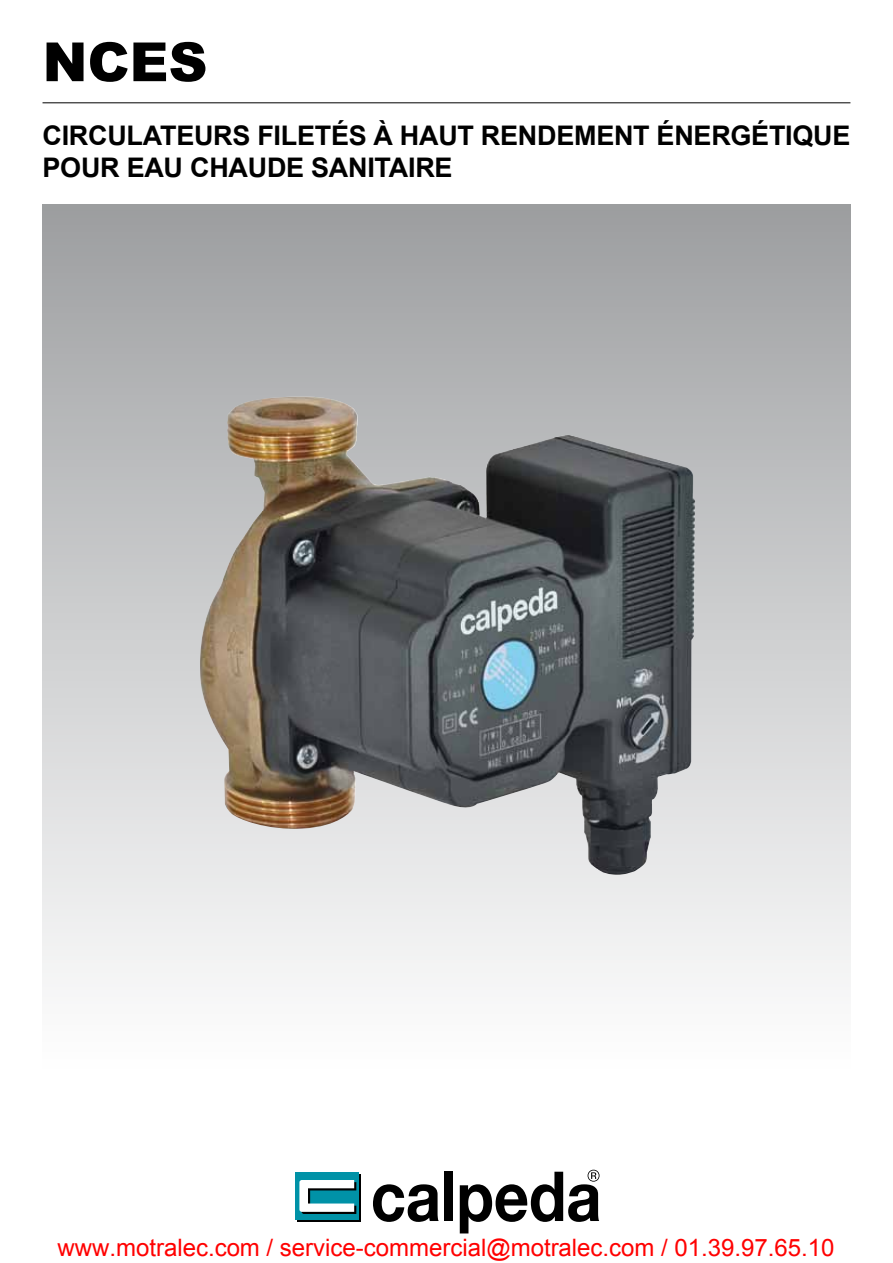
<style>
.page{position:relative;width:893px;height:1263px;background:#fff}
.page>*{position:absolute;margin:0;border:0;box-sizing:border-box;transform-origin:0 0}
.t1{font:900 54px "Arial";color:#000}
.t2{font:700 27px "Arial";letter-spacing:-.01em;color:#000}
.t3{font:24px "Arial";color:#f00}
</style>
<div class="page">
<div style="left:43px;top:204px;width:807px;height:867px;background:linear-gradient(to bottom,#9d9fa1,#fff)"></div>
<hr style="left:43px;top:102px;width:807px;height:1px;background:#000">
<div style="left:297px;top:1174px;width:64px;height:48px;background:linear-gradient(to right,#000,#000)"></div>
<div style="left:295px;top:1172px;width:63px;height:48px;background:#0092a7"></div>
<svg style="left:299px;top:1180px;width:57px;height:34px"></svg>
<svg style="left:373px;top:1184px;width:66px;height:38px"></svg>
<div style="left:444px;top:1172px;width:9px;height:49px;background:#000"></div>
<svg style="left:460px;top:1170px;width:139px;height:63px"></svg>
<img style="left:198px;top:397px;width:497px;height:479px">
<h1 class="t1" style="left:43px;top:23px;width:166px">NCES</h1>
<p class="t2" style="left:43px;top:117px;width:246px">CIRCULATEURS FILET</p>
<p class="t2" style="left:331px;top:117px;width:108px">ÉS À HAUT</p>
<p class="t2" style="left:481px;top:117px;width:351px">RENDEMENT ÉNERGÉTIQUE</p>
<p class="t2" style="left:43px;top:150px;width:103px">POUR EAU</p>
<p class="t2" style="left:190px;top:150px;width:59px">CHAUDE</p>
<p class="t2" style="left:311px;top:150px;width:71px">SANITAIRE</p>
<p class="t3" style="left:58px;top:1239px;width:778px">www.motralec.com / service-commercial@motralec.com / 01.39.97.65.10</p>
</div>
